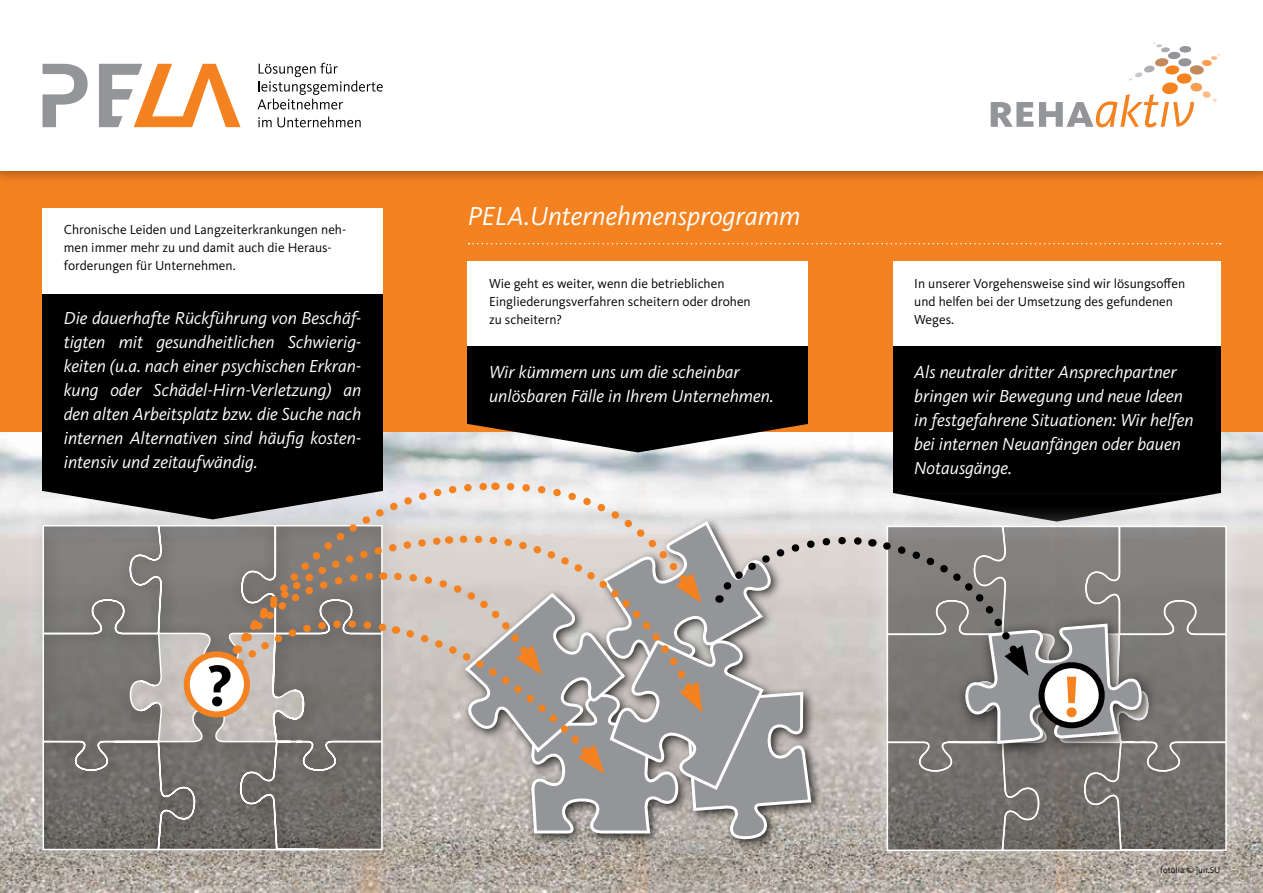
<style>
.page{position:relative;width:1263px;height:893px;background:#fff}
.page>*{position:absolute;margin:0;border:0;box-sizing:border-box;transform-origin:0 0}
.t1{font:700 60px "Kievit OT";color:#000}
.t2{font:700 60px "Kievit OT";color:#f58220}
.t3{font:italic 27px "Kievit OT";color:#fff}
.t4{font:italic 18px/24px "Kievit OT";color:#fff}
.t5{font:13.5px/18px "Kievit OT";color:#000}
.t6{font:9px "Kievit OT";color:#000}
</style>
<div class="page">
<div style="left:0;top:170px;width:1263px;height:723px;background:#f58220"></div>
<img style="left:0;top:432px;width:1263px;height:461px">
<div style="left:0;top:0;width:1263px;height:184px;background:#000;opacity:.5"></div>
<div style="left:0;top:0;width:1263px;height:170px;background:#fff"></div>
<svg style="left:991px;top:102px;width:42px;height:25px"></svg>
<svg style="left:1039px;top:42px;width:182px;height:85px"></svg>
<svg style="left:257px;top:63px;width:126px;height:47px"></svg>
<svg style="left:258px;top:116px;width:103px;height:11px"></svg>
<svg style="left:43px;top:64px;width:45px;height:63px"></svg>
<svg style="left:99px;top:64px;width:142px;height:63px"></svg>
<div style="left:19px;top:502px;width:387px;height:372px;background:#fff;opacity:.75"></div>
<div style="left:43px;top:294px;width:340px;height:197px;background:#000"></div>
<div style="left:43px;top:208px;width:340px;height:86px;background:#fff"></div>
<div style="left:468px;top:261px;width:340px;height:86px;background:#fff"></div>
<div style="left:893px;top:261px;width:327px;height:86px;background:#fff"></div>
<div style="left:893px;top:347px;width:327px;height:146px;background:#000"></div>
<div style="left:468px;top:347px;width:340px;height:77px;background:#000"></div>
<svg style="left:468px;top:424px;width:340px;height:28px;background:#76726e"></svg>
<svg style="left:468px;top:243px;width:753px;height:1px"></svg>
<div style="left:863px;top:502px;width:387px;height:372px;background:#fff;opacity:.75"></div>
<div style="left:31px;top:514px;width:368px;height:353px;background:#000;opacity:.75"></div>
<svg style="left:43px;top:479px;width:1185px;height:373px;background:#9a9692"></svg>
<div style="left:187px;top:654px;width:60px;height:60px;background:#fff;border-radius:50%"></div>
<div style="left:184px;top:651px;width:66px;height:66px;border:6px solid #f58220;border-radius:50%"></div>
<div style="left:1041px;top:665px;width:61px;height:60px;background:#fff;border-radius:50%"></div>
<div style="left:1038px;top:662px;width:67px;height:66px;border:6px solid #000;border-radius:50%"></div>
<p class="t5" style="left:64px;top:220px;width:284px">Chronische Leiden und Langzeiterkrankungen neh&shy;men immer mehr zu und damit auch die Heraus&shy;forderungen für Unternehmen.</p>
<h2 class="t3" style="left:468px;top:200px;width:334px">PELA.Unternehmensprogramm</h2>
<p class="t5" style="left:489px;top:274px;width:263px">Wie geht es weiter, wenn die betrieblichen<br>Eingliederungsverfahren scheitern oder drohen zu scheitern?</p>
<p class="t5" style="left:914px;top:274px;width:272px">In unserer Vorgehensweise sind wir lösungsoffen und helfen bei der Umsetzung des gefundenen</p>
<p class="t4" style="left:64px;top:306px;width:299px">Die dauerhafte Rückführung von Beschäf-</p>
<p class="t5" style="left:914px;top:310px;width:41px">Weges.</p>
<p class="t4" style="left:64px;top:330px;width:299px;text-align:justify">tigten mit gesundheitlichen Schwierig&shy;keiten (u.a. nach einer psychischen Erkran&shy;kung oder Schädel-Hirn-Verletzung) an den alten Arbeitsplatz bzw. die Suche nach internen Alternativen sind häufig kosten&shy;intensiv und zeitaufwändig.</p>
<p class="t4" style="left:489px;top:360px;width:286px">Wir kümmern uns um die scheinbar unlösbaren Fälle in Ihrem Unternehmen.</p>
<p class="t4" style="left:914px;top:360px;width:281px">Als neutraler dritter Ansprechpartner bringen wir Bewegung und neue Ideen in festgefahrene Situationen: Wir helfen bei internen Neuanfängen oder bauen Notausgänge.</p>
<h1 class="t1" style="left:208px;top:649px;width:26px">?</h1>
<h1 class="t2" style="left:1062px;top:660px;width:20px">!</h1>
<p class="t6" style="left:1160px;top:864px;width:62px">fotolia © jun.SU</p>
</div>
